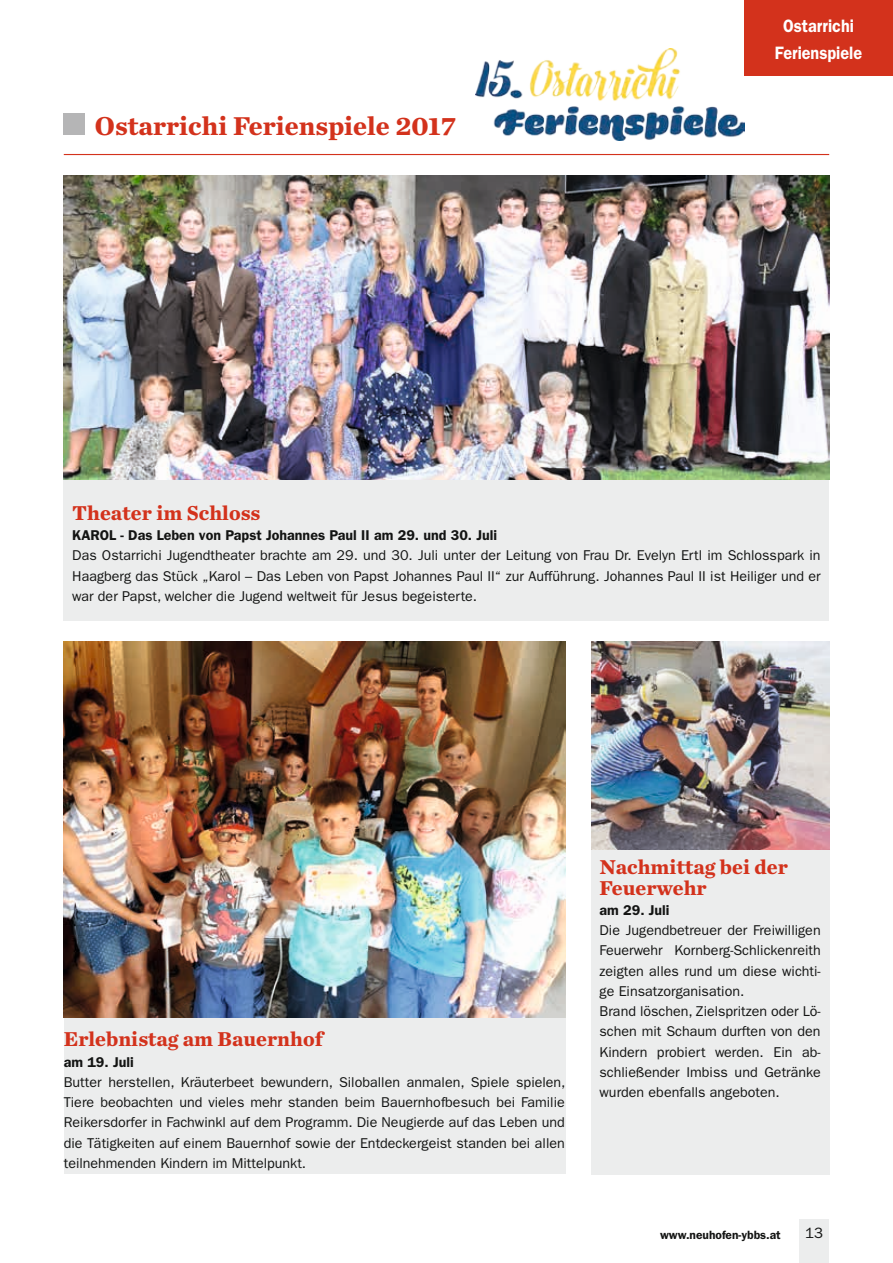
<style>
.page{position:relative;width:893px;height:1263px;background:#fff}
.page>*{position:absolute;margin:0;border:0;box-sizing:border-box;transform-origin:0 0}
.t1{font:700 27px "Chronicle Text G1";color:#d3321c}
.t2{font:700 21px/20.2px "Chronicle Text G4";color:#d3321c}
.t3{font:600 18px/27px "ITC Franklin Gothic Std";color:#fff;text-align:center;scale:.9 1}
.t4{font:15px "ITC Franklin Gothic Std";color:#131413}
.t5{font:14.25px/20.2px "ITC Franklin Gothic Std";color:#131413;text-align:justify}
.t6{font:600 14.25px "ITC Franklin Gothic Std";color:#131413}
.t7{font:600 12px "ITC Franklin Gothic Std";color:#131413}
</style>
<div class="page">
<div style="left:744px;top:0;width:149px;height:75px;background:#d3321c"></div>
<div style="left:64px;top:113px;width:21px;height:21px;background:#b5b5b6"></div>
<hr style="left:64px;top:154px;width:765px;height:1px;background:#d3321c">
<img style="left:475px;top:49px;width:269px;height:91px">
<div style="left:64px;top:642px;width:502px;height:532px;background:#eceded"></div>
<img style="left:64px;top:641px;width:502px;height:377px">
<div style="left:64px;top:479px;width:765px;height:142px;background:#eceded"></div>
<img style="left:64px;top:176px;width:765px;height:303px">
<div style="left:591px;top:849px;width:238px;height:325px;background:#eceded"></div>
<img style="left:591px;top:641px;width:238px;height:208px">
<div style="left:799px;top:1220px;width:30px;height:43px;background:#eceded"></div>
<h1 class="t1" style="left:95px;top:104px;width:362px">Ostarrichi Ferienspiele 2017</h1>
<p class="t3" style="left:775px;top:13px;width:98px">Ostarrichi<br>Ferienspiele</p>
<h2 class="t2" style="left:72px;top:501px;width:190px">Theater im Schloss</h2>
<p class="t6" style="left:72px;top:527px;width:426px">KAROL - Das Leben von Papst Johannes Paul II am 29. und 30. Juli</p>
<p class="t5" style="left:72px;top:545px;width:750px">Das Ostarrichi Jugendtheater brachte am 29. und 30. Juli unter der Leitung von Frau Dr. Evelyn Ertl im Schlosspark in Haagberg das Stück „Karol – Das Leben von Papst Johannes Paul II“ zur Aufführung. Johannes Paul II ist Heiliger und er war der Papst, welcher die Jugend weltweit für Jesus begeisterte.</p>
<h2 class="t2" style="left:64px;top:1028px;width:261px">Erlebnistag am Bauernhof</h2>
<p class="t6" style="left:64px;top:1053px;width:72px">am 19. Juli</p>
<p class="t5" style="left:64px;top:1072px;width:503px">Butter herstellen, Kräuterbeet bewundern, Siloballen anmalen, Spiele spielen, Tiere beobachten und vieles mehr standen beim Bauernhofbesuch bei Familie Reikersdorfer in Fachwinkl auf dem Programm. Die Neugierde auf das Leben und die Tätigkeiten auf einem Bauernhof sowie der Entdeckergeist standen bei allen teilnehmenden Kindern im Mittelpunkt.</p>
<h2 class="t2" style="left:600px;top:856px;width:190px">Nachmittag bei der<br>Feuerwehr</h2>
<p class="t6" style="left:600px;top:901px;width:72px">am 29. Juli</p>
<p class="t5" style="left:600px;top:920px;width:223px;text-align:left">Die Jugendbetreuer der Freiwilligen Feuerwehr Kornberg-Schlickenreith zeigten alles rund um diese wichti&shy;ge Einsatzorganisation.<br>Brand löschen, Zielspritzen oder Lö&shy;schen mit Schaum durften von den Kindern probiert werden. Ein ab&shy;schließender Imbiss und Getränke wurden ebenfalls angeboten.</p>
<p class="t7" style="left:660px;top:1227px;width:122px">www.neuhofen-ybbs.at</p>
<p class="t4" style="left:805px;top:1225px;width:19px">13</p>
</div>
